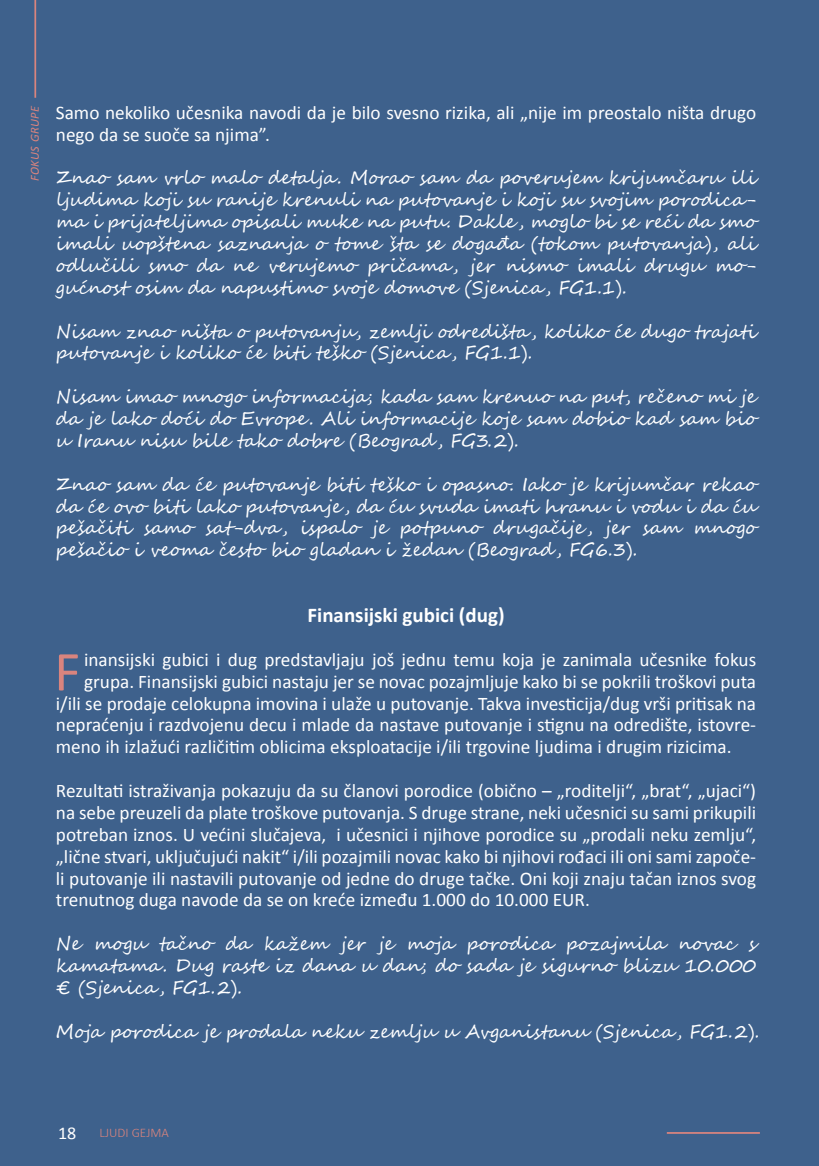
<style>
.page{position:relative;width:819px;height:1166px;background:#3e618c}
.page>*{position:absolute;margin:0;border:0;box-sizing:border-box;transform-origin:0 0}
.t1{font:56.88px "Calibri";color:#d9847e}
.t2{font:700 21px "Calibri";color:#fff}
.t3{font:19.25px/21.9px "Calibri";color:#fff}
.t4{font:18.38px/21.9px "Segoe Script";color:#fff;text-align:justify}
.t5{font:18.03px "Calibri";color:#fff}
.t6{font:300 13.12px "Calibri";color:#d9847e}
.t7{font:italic 12.25px "Calibri";letter-spacing:.04em;color:#d9847e}
</style>
<div class="page">
<hr style="left:666px;top:1132px;width:93px;height:2px;background:#d9847e">
<hr style="left:34px;top:0;width:2px;height:98px;background:#d9847e">
<p class="t7" style="left:26px;top:181px;width:77px;rotate:-90deg">FOKUS GRUPE</p>
<p class="t3" style="left:56px;top:102px;width:701px">Samo nekoliko učesnika navodi da je bilo svesno rizika, ali „nije im preostalo ništa drugo nego da se suoče sa njima”.</p>
<p class="t4" style="left:56px;top:167px;width:701px">Znao sam vrlo malo detalja. Morao sam da poverujem krijumčaru ili ljudima koji su ranije krenuli na putovanje i koji su svojim porodica&shy;ma i prijateljima opisali muke na putu. Dakle , moglo bi se reći da smo imali uopštena saznanja o tome šta se događa (tokom putovanja), ali odlučili smo da ne verujemo pričama, jer nismo imali drugu mo&shy;gućnost osim da napustimo svoje domove (Sjenica, FG1.1).</p>
<p class="t4" style="left:56px;top:320px;width:701px">Nisam znao ništa o putovanju, zemlji odredišta, koliko će dugo trajati putovanje i koliko će biti teško (Sjenica, FG1.1).</p>
<p class="t4" style="left:56px;top:386px;width:701px">Nisam imao mnogo informacija; kada sam krenuo na put, rečeno mi je da je lako doći do Evrope. Ali informacije koje sam dobio kad sam bio u Iranu nisu bile tako dobre (Beograd , FG3.2).</p>
<p class="t4" style="left:56px;top:474px;width:701px">Znao sam da će putovanje biti teško i opasno. Iako je krijumčar rekao da će ovo biti lako putovanje , da ću svuda imati hranu i vodu i da ću pešačiti samo sat-dva, ispalo je potpuno drugačije , jer sam mnogo pešačio i veoma često bio gladan i žedan (Beograd , FG6.3).</p>
<p class="t2" style="left:307px;top:602px;width:198px">Finansijski gubici (dug)</p>
<p class="t3" style="left:84px;top:648px;width:673px">inansijski gubici i dug predstavljaju još jednu temu koja je zanimala učesnike fokus</p>
<p class="t3" style="left:84px;top:670px;width:673px">grupa. Finansijski gubici nastaju jer se novac pozajmljuje kako bi se pokrili troškovi puta</p>
<p class="t3" style="left:56px;top:692px;width:701px">i/ili se prodaje celokupna imovina i ulaže u putovanje. Takva investicija/dug vrši pritisak na</p>
<p class="t3" style="left:56px;top:714px;width:701px">nepraćenju i razdvojenu decu i mlade da nastave putovanje i stignu na odredište, istovre-</p>
<p class="t3" style="left:56px;top:736px;width:677px">meno ih izlažući različitim oblicima eksploatacije i/ili trgovine ljudima i drugim rizicima.</p>
<p class="t3" style="left:56px;top:780px;width:701px;text-align:justify">Rezultati istraživanja pokazuju da su članovi porodice (obično – „roditelji“, „brat“, „ujaci“) na sebe preuzeli da plate troškove putovanja. S druge strane, neki učesnici su sami prikupili potreban iznos. U većini slučajeva, i učesnici i njihove porodice su „prodali neku zemlju“, „lične stvari, uključujući nakit“ i/ili pozajmili novac kako bi njihovi rođaci ili oni sami započe&shy;li putovanje ili nastavili putovanje od jedne do druge tačke. Oni koji znaju tačan iznos svog trenutnog duga navode da se on kreće između 1.000 do 10.000 EUR.</p>
<p class="t4" style="left:56px;top:933px;width:701px">Ne mogu tačno da kažem jer je moja porodica pozajmila novac s kamatama. Dug raste iz dana u dan; do sada je sigurno blizu 10.000 € (Sjenica, FG1.2).</p>
<p class="t4" style="left:56px;top:1020px;width:705px">Moja porodica je prodala neku zemlju u Avganistanu (Sjenica, FG1.2).</p>
<h1 class="t1" style="left:54px;top:635px;width:28px">F</h1>
<p class="t5" style="left:58px;top:1121px;width:20px">18</p>
<p class="t6" style="left:100px;top:1125px;width:71px">LJUDI GEJMA</p>
</div>
